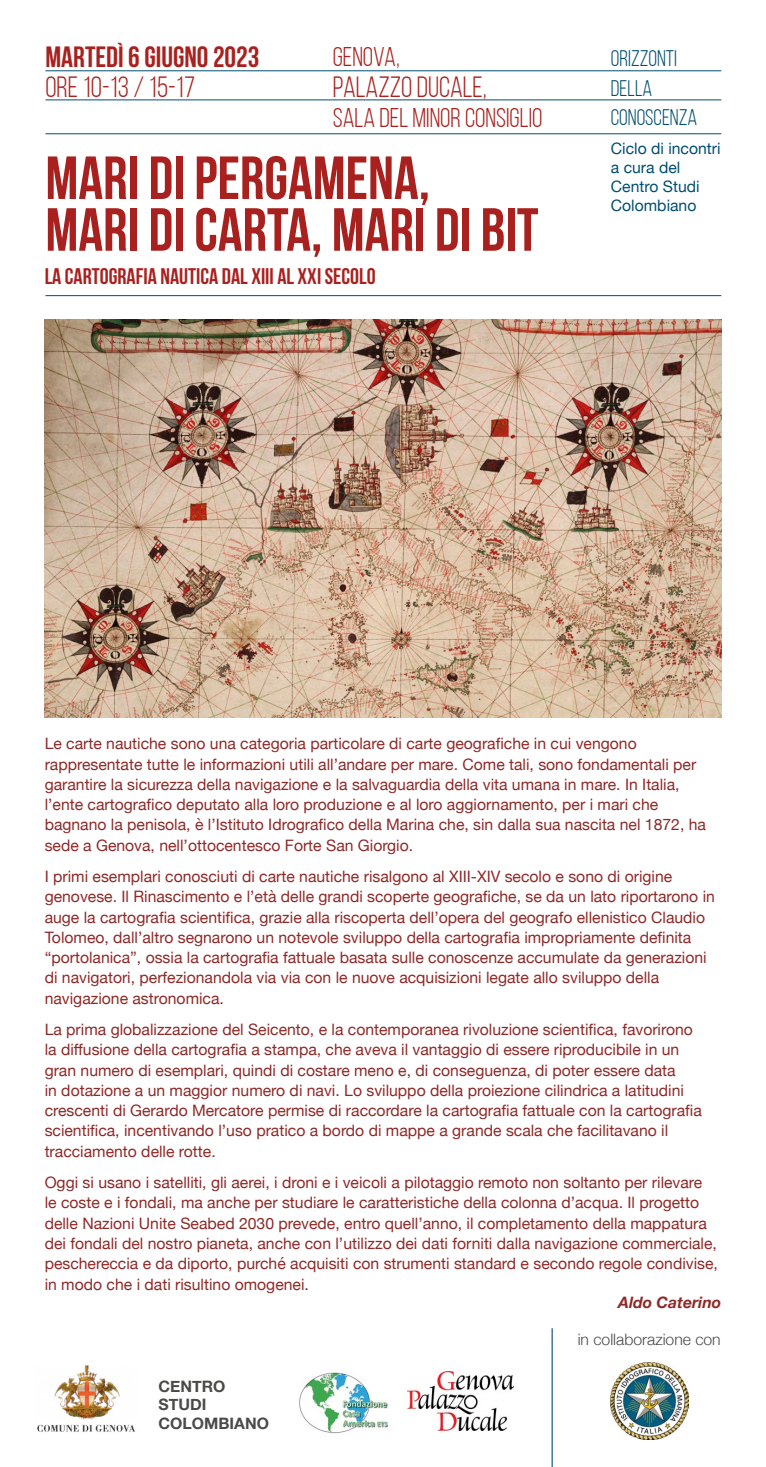
<style>
.page{position:relative;width:766px;height:1467px;background:#fff}
.page>*{position:absolute;margin:0;border:0;box-sizing:border-box;transform-origin:0 0}
.t1{font:700 60.75px/51.8px "Bebas Neue";color:#a8211e}
.t2{font:29.25px "Bebas Neue";color:#a8211e}
.t3{font:700 29.25px "Bebas Neue";color:#a8211e}
.t4{font:27px "Bebas Neue";color:#a8211e}
.t5{font:700 22.5px "Bebas Neue";color:#a8211e}
.t6{font:22.5px/29.2px "Bebas Neue";color:#004e70}
.t7{font:15.75px/20.2px "Helvetica Neue";color:#8e2928}
.t8{font:15.75px/18.9px "Helvetica Neue";color:#004e70}
.t9{font:700 15.75px/18.9px "Helvetica Neue";color:#4a4a49}
.t10{font:300 15.75px "Helvetica Neue";color:#4a4a49}
.t11{font:italic 700 15.75px "Helvetica Neue";color:#8e2928}
</style>
<div class="page">
<hr style="left:45px;top:70px;width:676px;height:1px;background:#004e70">
<hr style="left:45px;top:100px;width:676px;height:1px;background:#004e70">
<hr style="left:45px;top:133px;width:676px;height:1px;background:#004e70">
<img style="left:45px;top:320px;width:676px;height:398px">
<hr style="left:45px;top:295px;width:676px;height:1px;background:#004e70">
<img style="left:610px;top:1362px;width:78px;height:77px">
<img style="left:299px;top:1372px;width:90px;height:62px">
<img style="left:408px;top:1372px;width:105px;height:58px">
<img style="left:37px;top:1365px;width:98px;height:67px">
<hr style="left:551px;top:1328px;width:1px;height:139px;background:#004e70">
<h2 class="t3" style="left:45px;top:40px;width:215px">MARTEDÌ 6 GIUGNO 2023</h2>
<h2 class="t2" style="left:45px;top:71px;width:151px">ORE 10-13 / 15-17</h2>
<h3 class="t4" style="left:332px;top:43px;width:68px">GENOVA,</h3>
<h2 class="t2" style="left:332px;top:71px;width:155px">PALAZZO DUCALE,</h2>
<h3 class="t4" style="left:332px;top:103px;width:211px">SALA DEL MINOR CONSIGLIO</h3>
<h1 class="t1" style="left:45px;top:151px;width:494px">MARI DI PERGAMENA,<br>MARI DI CARTA, MARI DI BIT</h1>
<h3 class="t5" style="left:45px;top:263px;width:332px">LA CARTOGRAFIA NAUTICA DAL XIII AL XXI SECOLO</h3>
<h3 class="t6" style="left:610px;top:44px;width:88px">ORIZZONTI<br>DELLA<br>CONOSCENZA</h3>
<p class="t8" style="left:610px;top:140px;width:111px">Ciclo di incontri a cura del<br>Centro Studi<br>Colombiano</p>
<p class="t7" style="left:45px;top:735px;width:662px">Le carte nautiche sono una categoria particolare di carte geografiche in cui vengono rappresentate tutte le informazioni utili all’andare per mare. Come tali, sono fondamentali per garantire la sicurezza della navigazione e la salvaguardia della vita umana in mare. In Italia, l’ente cartografico deputato alla loro produzione e al loro aggiornamento, per i mari che bagnano la penisola, è l’Istituto Idrografico della Marina che, sin dalla sua nascita nel 1872, ha sede a Genova, nell’ottocentesco Forte San Giorgio.</p>
<p class="t7" style="left:45px;top:867px;width:671px">I primi esemplari conosciuti di carte nautiche risalgono al XIII-XIV secolo e sono di origine genovese. Il Rinascimento e l’età delle grandi scoperte geografiche, se da un lato riportarono in auge la cartografia scientifica, grazie alla riscoperta dell’opera del geografo ellenistico Claudio Tolomeo, dall’altro segnarono un notevole sviluppo della cartografia impropriamente definita “portolanica”, ossia la cartografia fattuale basata sulle conoscenze accumulate da generazioni di navigatori, perfezionandola via via con le nuove acquisizioni legate allo sviluppo della navigazione astronomica.</p>
<p class="t7" style="left:45px;top:1020px;width:658px">La prima globalizzazione del Seicento, e la contemporanea rivoluzione scientifica, favorirono la diffusione della cartografia a stampa, che aveva il vantaggio di essere riproducibile in un gran numero di esemplari, quindi di costare meno e, di conseguenza, di poter essere data<br>in dotazione a un maggior numero di navi. Lo sviluppo della proiezione cilindrica a latitudini crescenti di Gerardo Mercatore permise di raccordare la cartografia fattuale con la cartografia scientifica, incentivando l’uso pratico a bordo di mappe a grande scala che facilitavano il tracciamento delle rotte.</p>
<p class="t7" style="left:45px;top:1173px;width:674px">Oggi si usano i satelliti, gli aerei, i droni e i veicoli a pilotaggio remoto non soltanto per rilevare le coste e i fondali, ma anche per studiare le caratteristiche della colonna d’acqua. Il progetto delle Nazioni Unite Seabed 2030 prevede, entro quell’anno, il completamento della mappatura dei fondali del nostro pianeta, anche con l’utilizzo dei dati forniti dalla navigazione commerciale, peschereccia e da diporto, purché acquisiti con strumenti standard e secondo regole condivise, in modo che i dati risultino omogenei.</p>
<p class="t11" style="left:618px;top:1290px;width:104px">Aldo Caterino</p>
<p class="t9" style="left:158px;top:1377px;width:112px">CENTRO<br>STUDI<br>COLOMBIANO</p>
<p class="t10" style="left:577px;top:1327px;width:144px">in collaborazione con</p>
</div>
